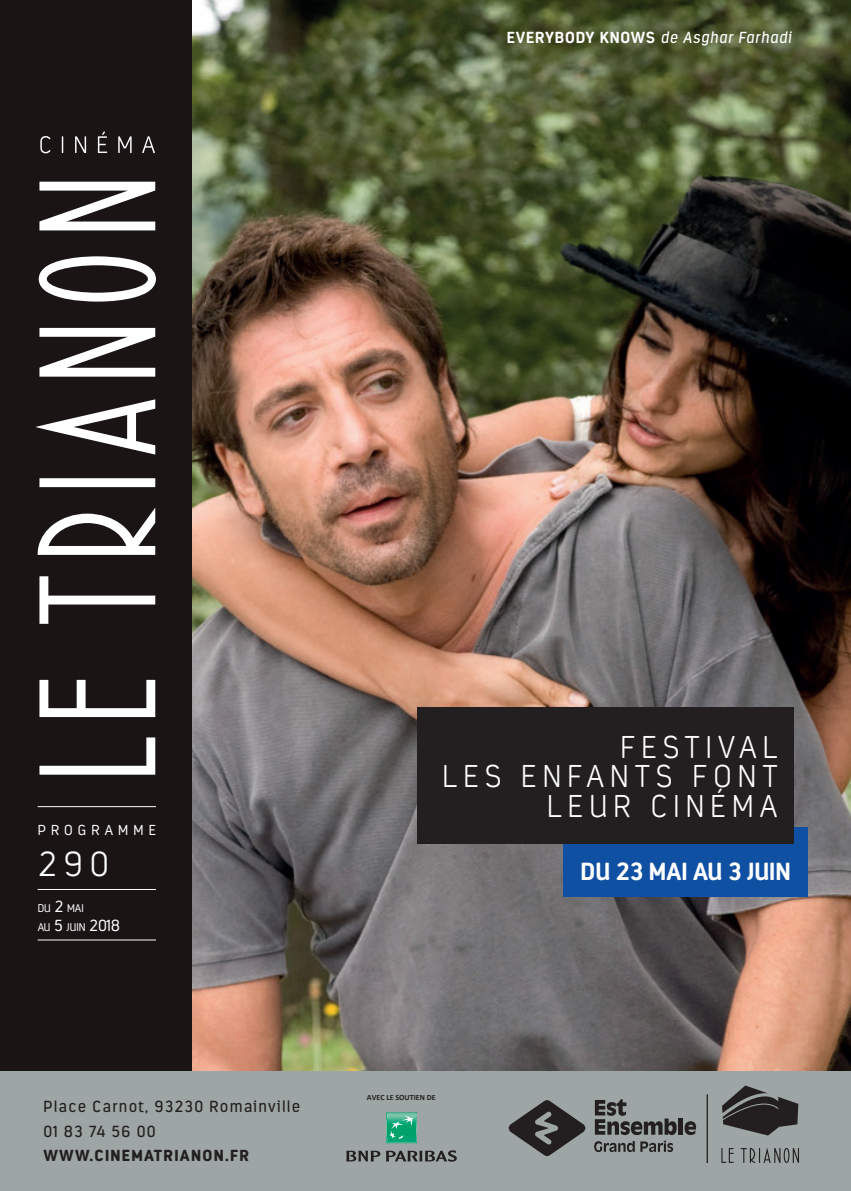
<style>
.page{position:relative;width:851px;height:1191px;background:#fff}
.page>*{position:absolute;margin:0;border:0;box-sizing:border-box;transform-origin:0 0}
.t1{font:200 34.6px "Estandar Rounded";color:#fff}
.t2{font:200 31.4px/29.6px "Estandar Rounded";letter-spacing:.2em;color:#fff;text-align:right}
.t3{font:700 24.8px "Estandar Rounded";color:#fff}
.t4{font:16px/24.8px "Estandar Rounded";letter-spacing:.08em;color:#231f20}
.t5{font:italic 16px "Estandar Rounded";letter-spacing:.05em;color:#fff}
.t6{font:900 16px "Estandar Rounded";letter-spacing:.08em;color:#231f20}
.t7{font:300 14.4px "Estandar Rounded";letter-spacing:.355em;color:#fff}
.t8{font:300 11.2px/19px "Estandar Rounded";color:#fff}
.t9{font:700 8px "Calibri";color:#231f20}
.s1{font-weight:700;font-style:normal}
.s2{font-size:16px}
</style>
<div class="page">
<img style="left:191px;top:0;width:659px;height:1071px">
<div style="left:0;top:0;width:191px;height:1071px;background:#1a1415"></div>
<svg style="left:40px;top:131px;width:115px;height:22px"></svg>
<hr style="left:38px;top:889px;width:118px;height:1px;background:#fff">
<hr style="left:38px;top:806px;width:118px;height:1px;background:#fff">
<hr style="left:38px;top:939px;width:118px;height:1px;background:#fff">
<svg style="left:35px;top:182px;width:120px;height:592px"></svg>
<div style="left:0;top:1071px;width:850px;height:120px;background:#9da6a4"></div>
<svg style="left:721px;top:1147px;width:77px;height:16px"></svg>
<svg style="left:722px;top:1085px;width:76px;height:50px"></svg>
<hr style="left:706px;top:1094px;width:1px;height:69px;background:#231f20">
<svg style="left:508px;top:1100px;width:77px;height:56px"></svg>
<hr style="left:678px;top:1118px;width:4px;height:16px;background:#231f20">
<svg style="left:684px;top:1121px;width:12px;height:14px"></svg>
<svg style="left:594px;top:1099px;width:82px;height:53px"></svg>
<div style="left:563px;top:827px;width:244px;height:70px;background:#0f50a3"></div>
<div style="left:417px;top:707px;width:377px;height:136px;background:#231f20"></div>
<svg style="left:346px;top:1150px;width:34px;height:11px"></svg>
<svg style="left:386px;top:1150px;width:70px;height:11px"></svg>
<svg style="left:386px;top:1112px;width:31px;height:31px"></svg>
<p class="t5" style="left:507px;top:28px;width:286px"><span class="s1">EVERYBODY KNOWS</span> de Asghar Farhadi</p>
<p class="t7" style="left:38px;top:821px;width:120px">PROGRAMME</p>
<h1 class="t1" style="left:38px;top:844px;width:73px">290</h1>
<p class="t8" style="left:38px;top:898px;width:84px">DU <span class="s2">2</span> MAI<br>AU <span class="s2">5</span> JUIN <span class="s2">2018</span></p>
<p class="t4" style="left:43px;top:1093px;width:258px">Place Carnot, 93230 Romainville<br>01 83 74 56 00</p>
<p class="t6" style="left:43px;top:1146px;width:207px">WWW.CINEMATRIANON.FR</p>
<h2 class="t2" style="left:442px;top:732px;width:336px">FESTIVAL<br>LES ENFANTS FONT<br>LEUR CINÉMA</h2>
<h3 class="t3" style="left:580px;top:856px;width:211px">DU 23 MAI AU 3 JUIN</h3>
<p class="t9" style="left:367px;top:1092px;width:70px">AVEC LE SOUTIEN DE</p>
</div>
